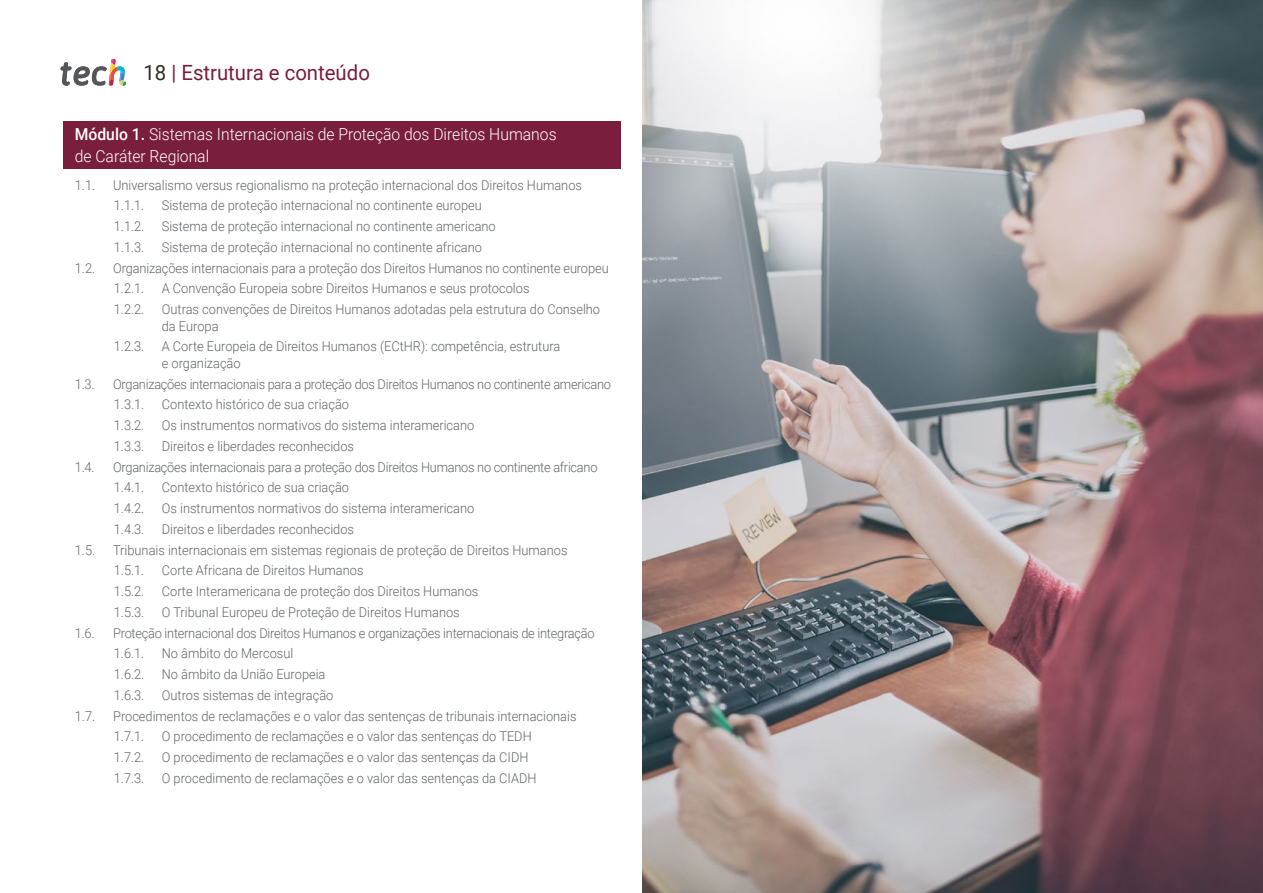
<style>
.page{position:relative;width:1263px;height:893px;background:#fff}
.page>*{position:absolute;margin:0;border:0;box-sizing:border-box;transform-origin:0 0}
.t1{font:21px "Roboto";color:#791e3c}
.t2{font:300 16.5px/22.5px "Roboto";color:#fff;scale:.95 1}
.t3{font:300 13.5px/20.7px "Roboto";color:#61646a;scale:.95 1}
.t4{font:300 13.5px/20.7px "Roboto";letter-spacing:-.02em;color:#61646a;scale:.95 1}
.s1{color:#312e20}
.s2{font-weight:500}
</style>
<div class="page">
<img style="left:642px;top:0;width:621px;height:893px">
<div style="left:64px;top:121px;width:557px;height:48px;background:#791e3c"></div>
<svg style="left:61px;top:59px;width:65px;height:27px"></svg>
<h1 class="t1" style="left:144px;top:57px;width:228px"><span class="s1">18</span> | Estrutura e conteúdo</h1>
<p class="t2" style="left:75px;top:122px;width:509px"><span class="s2">Módulo 1.</span> Sistemas Internacionais de Proteção dos Direitos Humanos de Caráter Regional</p>
<p class="t3" style="left:75px;top:174px;width:23px">1.1.</p>
<p class="t3" style="left:113px;top:174px;width:495px">Universalismo versus regionalismo na proteção internacional dos Direitos Humanos<br>1.1.1.</p>
<p class="t3" style="left:162px;top:195px;width:338px">Sistema de proteção internacional no continente europeu</p>
<p class="t3" style="left:114px;top:215px;width:34px">1.1.2.</p>
<p class="t3" style="left:162px;top:215px;width:353px">Sistema de proteção internacional no continente americano</p>
<p class="t3" style="left:114px;top:236px;width:34px">1.1.3.</p>
<p class="t3" style="left:162px;top:236px;width:338px">Sistema de proteção internacional no continente africano</p>
<p class="t3" style="left:75px;top:257px;width:23px">1.2.</p>
<p class="t3" style="left:113px;top:257px;width:523px">Organizações internacionais para a proteção dos Direitos Humanos no continente europeu<br>1.2.1.</p>
<p class="t3" style="left:162px;top:278px;width:388px">A Convenção Europeia sobre Direitos Humanos e seus protocolos</p>
<p class="t3" style="left:114px;top:298px;width:34px">1.2.2.</p>
<p class="t3" style="left:162px;top:301px;width:463px;line-height:16.5px">Outras convenções de Direitos Humanos adotadas pela estrutura do Conselho da Europa</p>
<p class="t3" style="left:114px;top:336px;width:34px">1.2.3.</p>
<p class="t3" style="left:162px;top:338px;width:421px;line-height:16.5px">A Corte Europeia de Direitos Humanos (ECtHR): competência, estrutura e organização</p>
<p class="t3" style="left:75px;top:373px;width:22px">1.3.</p>
<p class="t4" style="left:113px;top:373px;width:526px">Organizações internacionais para a proteção dos Direitos Humanos no continente americano<br>1.3.1.</p>
<p class="t3" style="left:162px;top:394px;width:199px">Contexto histórico de sua criação</p>
<p class="t3" style="left:114px;top:414px;width:34px">1.3.2.</p>
<p class="t3" style="left:162px;top:414px;width:330px">Os instrumentos normativos do sistema interamericano</p>
<p class="t3" style="left:114px;top:435px;width:34px">1.3.3.</p>
<p class="t3" style="left:162px;top:435px;width:204px">Direitos e liberdades reconhecidos</p>
<p class="t3" style="left:75px;top:456px;width:22px">1.4.</p>
<p class="t4" style="left:113px;top:456px;width:511px">Organizações internacionais para a proteção dos Direitos Humanos no continente africano<br>1.4.1.</p>
<p class="t3" style="left:162px;top:477px;width:199px">Contexto histórico de sua criação</p>
<p class="t3" style="left:114px;top:497px;width:34px">1.4.2.</p>
<p class="t3" style="left:162px;top:497px;width:330px">Os instrumentos normativos do sistema interamericano</p>
<p class="t3" style="left:114px;top:518px;width:34px">1.4.3.</p>
<p class="t3" style="left:162px;top:518px;width:204px">Direitos e liberdades reconhecidos</p>
<p class="t3" style="left:75px;top:539px;width:23px">1.5.</p>
<p class="t3" style="left:113px;top:539px;width:480px">Tribunais internacionais em sistemas regionais de proteção de Direitos Humanos<br>1.5.1.</p>
<p class="t3" style="left:162px;top:560px;width:214px">Corte Africana de Direitos Humanos</p>
<p class="t3" style="left:114px;top:580px;width:34px">1.5.2.</p>
<p class="t3" style="left:162px;top:580px;width:335px">Corte Interamericana de proteção dos Direitos Humanos</p>
<p class="t3" style="left:114px;top:601px;width:34px">1.5.3.</p>
<p class="t3" style="left:162px;top:601px;width:315px">O Tribunal Europeu de Proteção de Direitos Humanos</p>
<p class="t3" style="left:75px;top:622px;width:22px">1.6.</p>
<p class="t4" style="left:113px;top:622px;width:508px">Proteção internacional dos Direitos Humanos e organizações internacionais de integração<br>1.6.1.</p>
<p class="t3" style="left:162px;top:643px;width:140px">No âmbito do Mercosul</p>
<p class="t3" style="left:114px;top:663px;width:34px">1.6.2.</p>
<p class="t3" style="left:162px;top:663px;width:174px">No âmbito da União Europeia</p>
<p class="t3" style="left:114px;top:684px;width:34px">1.6.3.</p>
<p class="t3" style="left:162px;top:684px;width:182px">Outros sistemas de integração</p>
<p class="t3" style="left:75px;top:705px;width:23px">1.7.</p>
<p class="t3" style="left:113px;top:705px;width:489px">Procedimentos de reclamações e o valor das sentenças de tribunais internacionais<br>1.7.1.</p>
<p class="t3" style="left:162px;top:726px;width:391px">O procedimento de reclamações e o valor das sentenças do TEDH</p>
<p class="t3" style="left:114px;top:746px;width:34px">1.7.2.</p>
<p class="t3" style="left:162px;top:746px;width:387px">O procedimento de reclamações e o valor das sentenças da CIDH</p>
<p class="t3" style="left:114px;top:767px;width:34px">1.7.3.</p>
<p class="t3" style="left:162px;top:767px;width:396px">O procedimento de reclamações e o valor das sentenças da CIADH</p>
</div>
